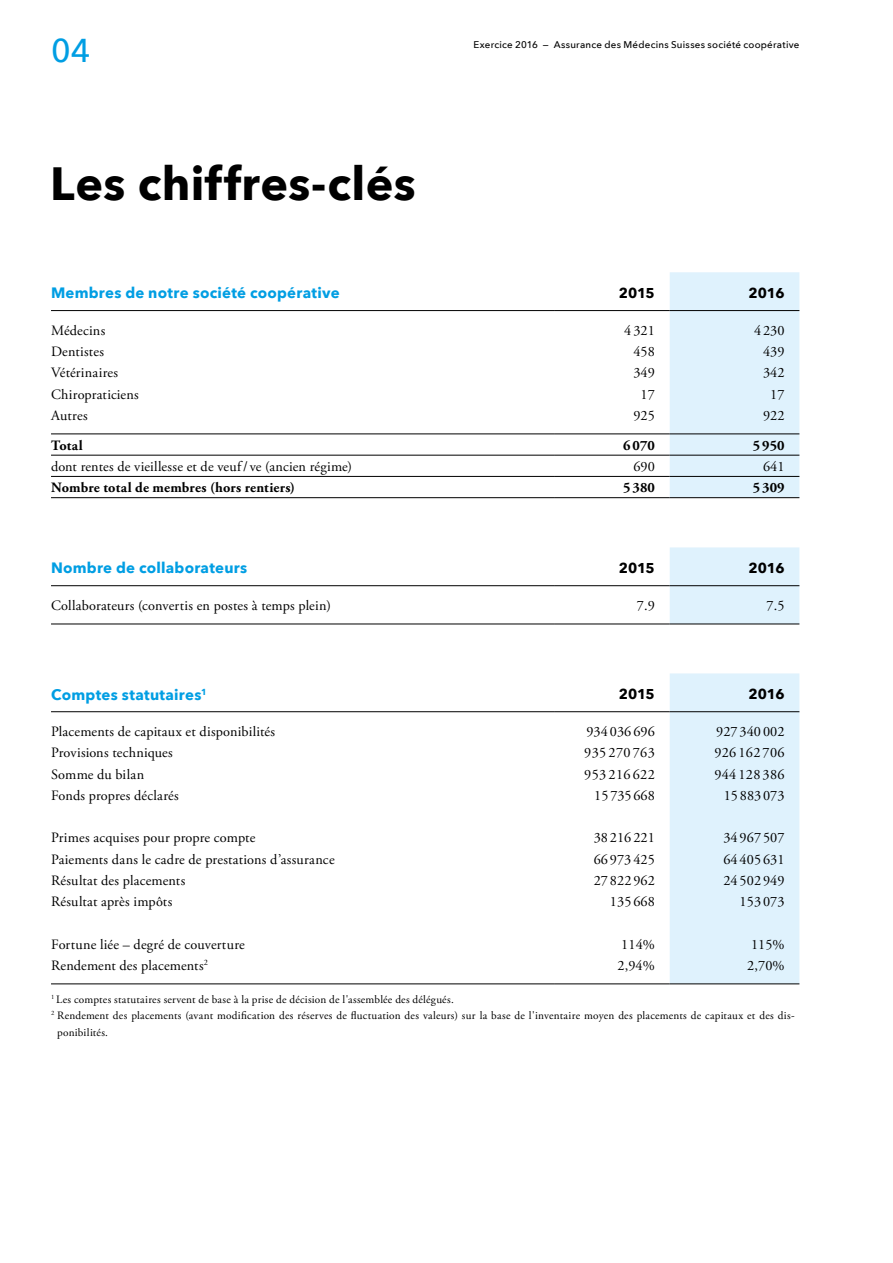
<style>
.page{position:relative;width:893px;height:1263px;background:#fff}
.page>*{position:absolute;margin:0;border:0;box-sizing:border-box;transform-origin:0 0}
.t1{font:700 46.5px "Avenir Next";letter-spacing:.01em;color:#000}
.t2{font:500 33px "Avenir Next";color:#009ee3}
.t3{font:700 15px "Avenir Next";letter-spacing:.015em;color:#009ee3}
.t4{font:14.25px "Adobe Garamond Pro";letter-spacing:.01em;color:#000}
.t5{font:700 14.25px "Adobe Garamond Pro";letter-spacing:.005em;color:#000}
.t6{font:700 14.25px "Avenir Next";letter-spacing:-.01em;color:#000}
.t7{font:11.25px "Adobe Garamond Pro";letter-spacing:.02em;color:#000}
.t8{font:500 9.75px "Avenir Next";letter-spacing:.025em;color:#000}
</style>
<div class="page">
<div style="left:670px;top:272px;width:129px;height:225px;background:#dff2fd"></div>
<hr style="left:555px;top:310px;width:115px;height:1px;background:#000">
<hr style="left:670px;top:310px;width:129px;height:1px;background:#000">
<hr style="left:51px;top:310px;width:504px;height:1px;background:#000">
<hr style="left:51px;top:434px;width:504px;height:1px;background:#000">
<hr style="left:555px;top:434px;width:115px;height:1px;background:#000">
<hr style="left:670px;top:434px;width:129px;height:1px;background:#000">
<hr style="left:51px;top:455px;width:504px;height:1px;background:#000">
<hr style="left:555px;top:455px;width:115px;height:1px;background:#000">
<hr style="left:670px;top:455px;width:129px;height:1px;background:#000">
<hr style="left:51px;top:476px;width:504px;height:1px;background:#000">
<hr style="left:555px;top:476px;width:115px;height:1px;background:#000">
<hr style="left:670px;top:476px;width:129px;height:1px;background:#000">
<hr style="left:51px;top:497px;width:504px;height:1px;background:#000">
<hr style="left:555px;top:497px;width:115px;height:1px;background:#000">
<hr style="left:670px;top:497px;width:129px;height:1px;background:#000">
<div style="left:670px;top:673px;width:129px;height:311px;background:#dff2fd"></div>
<hr style="left:51px;top:711px;width:504px;height:1px;background:#000">
<hr style="left:555px;top:711px;width:115px;height:1px;background:#000">
<hr style="left:670px;top:711px;width:129px;height:1px;background:#000">
<hr style="left:51px;top:984px;width:504px;height:1px;background:#000">
<hr style="left:555px;top:984px;width:115px;height:1px;background:#000">
<hr style="left:670px;top:984px;width:129px;height:1px;background:#000">
<div style="left:670px;top:547px;width:129px;height:77px;background:#dff2fd"></div>
<hr style="left:51px;top:624px;width:504px;height:1px;background:#000">
<hr style="left:555px;top:624px;width:115px;height:1px;background:#000">
<hr style="left:670px;top:624px;width:129px;height:1px;background:#000">
<hr style="left:555px;top:585px;width:115px;height:1px;background:#000">
<hr style="left:670px;top:585px;width:129px;height:1px;background:#000">
<hr style="left:51px;top:585px;width:504px;height:1px;background:#000">
<h2 class="t2" style="left:51px;top:22px;width:41px">04</h2>
<p class="t8" style="left:473px;top:36px;width:327px">Exercice 2016 — Assurance des Médecins Suisses société coopérative</p>
<h1 class="t1" style="left:50px;top:144px;width:367px">Les chiffres-clés</h1>
<p class="t3" style="left:51px;top:280px;width:290px">Membres de notre société coopérative</p>
<p class="t6" style="left:619px;top:280px;width:38px">2015</p>
<p class="t6" style="left:748px;top:280px;width:38px">2016</p>
<p class="t4" style="left:51px;top:322px;width:56px">Médecins</p>
<p class="t4" style="left:624px;top:322px;width:32px">4 321</p>
<p class="t4" style="left:754px;top:322px;width:32px">4 230</p>
<p class="t4" style="left:51px;top:343px;width:54px">Dentistes</p>
<p class="t4" style="left:633px;top:343px;width:23px">458</p>
<p class="t4" style="left:763px;top:343px;width:23px">439</p>
<p class="t4" style="left:51px;top:364px;width:69px">Vétérinaires</p>
<p class="t4" style="left:633px;top:364px;width:23px">349</p>
<p class="t4" style="left:763px;top:364px;width:23px">342</p>
<p class="t4" style="left:51px;top:386px;width:89px">Chiropraticiens</p>
<p class="t4" style="left:641px;top:386px;width:16px">17</p>
<p class="t4" style="left:770px;top:386px;width:16px">17</p>
<p class="t4" style="left:51px;top:407px;width:38px">Autres</p>
<p class="t4" style="left:633px;top:407px;width:23px">925</p>
<p class="t4" style="left:763px;top:407px;width:23px">922</p>
<p class="t5" style="left:51px;top:437px;width:33px">Total</p>
<p class="t5" style="left:623px;top:437px;width:33px">6 070</p>
<p class="t5" style="left:753px;top:437px;width:33px">5 950</p>
<p class="t4" style="left:51px;top:458px;width:303px">dont rentes de vieillesse et de veuf/ ve (ancien régime)</p>
<p class="t4" style="left:633px;top:458px;width:23px">690</p>
<p class="t4" style="left:763px;top:458px;width:23px">641</p>
<p class="t5" style="left:51px;top:479px;width:245px">Nombre total de membres (hors rentiers)</p>
<p class="t5" style="left:623px;top:479px;width:33px">5 380</p>
<p class="t5" style="left:753px;top:479px;width:33px">5 309</p>
<p class="t3" style="left:51px;top:555px;width:198px">Nombre de collaborateurs</p>
<p class="t6" style="left:619px;top:556px;width:38px">2015</p>
<p class="t6" style="left:748px;top:556px;width:38px">2016</p>
<p class="t4" style="left:51px;top:597px;width:281px">Collaborateurs (convertis en postes à temps plein)</p>
<p class="t4" style="left:637px;top:597px;width:19px">7.9</p>
<p class="t4" style="left:767px;top:597px;width:19px">7.5</p>
<p class="t3" style="left:51px;top:682px;width:157px">Comptes statutaires<sup>1</sup></p>
<p class="t6" style="left:619px;top:682px;width:38px">2015</p>
<p class="t6" style="left:748px;top:682px;width:38px">2016</p>
<p class="t4" style="left:51px;top:723px;width:226px">Placements de capitaux et disponibilités</p>
<p class="t4" style="left:586px;top:723px;width:70px">934 036 696</p>
<p class="t4" style="left:716px;top:723px;width:70px">927 340 002</p>
<p class="t4" style="left:51px;top:744px;width:123px">Provisions techniques</p>
<p class="t4" style="left:584px;top:744px;width:72px">935 270 763</p>
<p class="t4" style="left:714px;top:744px;width:72px">926 162 706</p>
<p class="t4" style="left:51px;top:765px;width:95px">Somme du bilan</p>
<p class="t4" style="left:584px;top:765px;width:72px">953 216 622</p>
<p class="t4" style="left:714px;top:765px;width:72px">944 128 386</p>
<p class="t4" style="left:51px;top:787px;width:129px">Fonds propres déclarés</p>
<p class="t4" style="left:594px;top:787px;width:62px">15735668</p>
<p class="t4" style="left:724px;top:787px;width:62px">15 883 073</p>
<p class="t4" style="left:51px;top:829px;width:206px">Primes acquises pour propre compte</p>
<p class="t4" style="left:594px;top:829px;width:63px">38 216 221</p>
<p class="t4" style="left:723px;top:829px;width:63px">34 967 507</p>
<p class="t4" style="left:51px;top:850px;width:285px">Paiements dans le cadre de prestations d’assurance</p>
<p class="t4" style="left:594px;top:850px;width:63px">66 973 425</p>
<p class="t4" style="left:723px;top:850px;width:63px">64 405 631</p>
<p class="t4" style="left:51px;top:872px;width:136px">Résultat des placements</p>
<p class="t4" style="left:594px;top:872px;width:63px">27 822 962</p>
<p class="t4" style="left:723px;top:872px;width:63px">24 502 949</p>
<p class="t4" style="left:51px;top:893px;width:123px">Résultat après impôts</p>
<p class="t4" style="left:610px;top:893px;width:46px">135 668</p>
<p class="t4" style="left:740px;top:893px;width:46px">153 073</p>
<p class="t4" style="left:51px;top:935px;width:195px">Fortune liée – degré de couverture</p>
<p class="t4" style="left:621px;top:935px;width:35px">114%</p>
<p class="t4" style="left:751px;top:935px;width:35px">115%</p>
<p class="t4" style="left:51px;top:957px;width:158px">Rendement des placements<sup>2</sup></p>
<p class="t4" style="left:618px;top:957px;width:39px">2,94%</p>
<p class="t4" style="left:747px;top:957px;width:39px">2,70%</p>
<p class="t7" style="left:51px;top:992px;width:404px"><sup>1</sup> Les comptes statutaires servent de base à la prise de décision de l'assemblée des délégués.</p>
<p class="t7" style="left:51px;top:1009px;width:745px"><sup>2</sup> Rendement des placements (avant modification des réserves de fluctuation des valeurs) sur la base de l'inventaire moyen des placements de capitaux et des dis-</p>
<p class="t7" style="left:57px;top:1025px;width:52px">ponibilités.</p>
</div>
